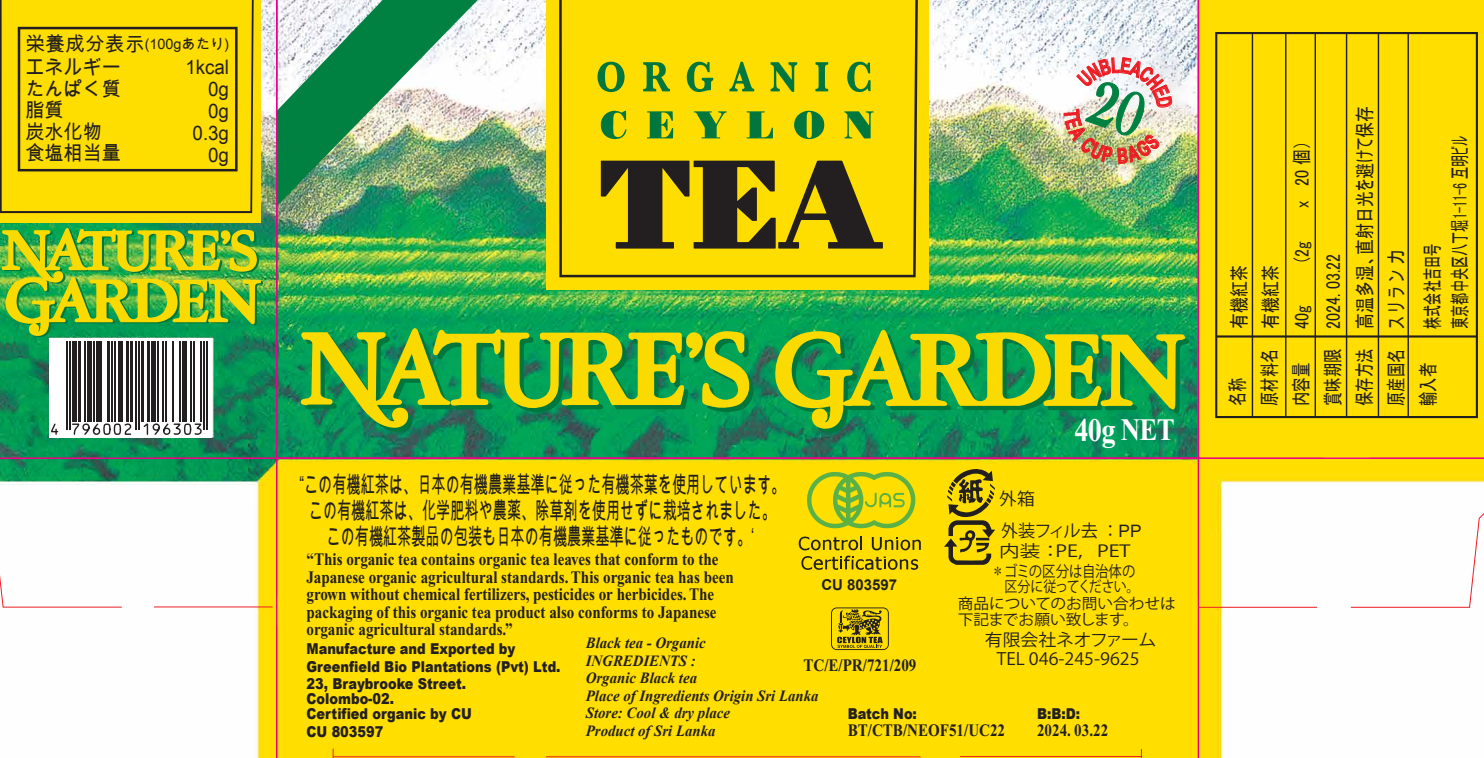
<style>
.page{position:relative;width:1484px;height:758px;background:#fff}
.page>*{position:absolute;margin:0;border:0;box-sizing:border-box;transform-origin:0 0}
.t1{font:700 33px "Times New Roman PS Std";color:#fff;scale:.86 1}
.t2{font:23.25px/26px "Arial Unicode MS";color:#231f20;text-align:center;scale:.61 1}
.t3{font:20px/31.5px "MS UI Gothic";color:#231f20;text-align:justify;scale:.8 1}
.t4{font:20px/27.5px "MS UI Gothic";color:#231f20;scale:.61 1}
.t5{font:20px/31.8px "MS UI Gothic";color:#231f20;scale:.72 1}
.t6{font:20px/21.5px "Arial Unicode MS";color:#231f20;scale:.96 1}
.t7{font:20px/21.8px "Arial Unicode MS";color:#231f20;text-align:right;scale:.94 1}
.t8{font:20px/23.8px "Arial Unicode MS";color:#231f20}
.t9{font:700 17.5px/17.5px "Times New Roman PS Std";color:#231f20;scale:.86 1}
.t10{font:17.25px/32px "Koz Go Pr 6 N";letter-spacing:-.025em;color:#231f20;scale:1.04 1}
.t11{font:17px/18.8px "Koz Go Pr 6 N";color:#231f20;text-align:center;scale:1.06 1}
.t12{font:16.5px "Koz Go Pr 6 N";color:#231f20;scale:1.25 1}
.t13{font:italic 700 15.5px/17.5px "Times New Roman";color:#231f20;scale:.96 1}
.t14{font:15.5px "Koz Go Pr 6 N";color:#231f20;scale:.86 1}
.t15{font:900 15px/17.5px "Arial";color:#231f20;scale:.86 1}
.t16{font:15px/16.5px "Koz Go Pr 6 N";letter-spacing:-.005em;color:#231f20;scale:1.05 1}
.t17{font:15px "Koz Go Pr 6 N";letter-spacing:-.05em;color:#231f20;scale:.86 1}
.t18{font:700 15px "Arial";color:#221f20}
.t19{font:14.5px "Arial Unicode MS";color:#231f20}
.s1{font-size:31.25px}
.s2{font-family:"Arial"}
.s3{font-family:"Adobe Ming Std";font-weight:300}
</style>
<div class="page">
<img style="left:0;top:0;width:1483px;height:758px">
<img style="left:1063px;top:57px;width:109px;height:110px">
<p class="t8" style="left:25px;top:31px;width:121px">栄養成分表示エネルギー</p>
<p class="t6" style="left:25px;top:78px;width:101px">たんぱく質脂質<br>炭水化物食塩相当量</p>
<p class="t19" style="left:145px;top:33px;width:86px">(100gあたり)</p>
<p class="t7" style="left:185px;top:56px;width:48px">1kcal<br>0g<br>0g<br>0.3g<br>0g</p>
<h1 class="t1" style="left:1074px;top:411px;width:118px">40g <span class="s1">NET</span></h1>
<h2 class="t2" style="left:299px;top:471px;width:798px">“この有機紅茶は、日本の有機農業基準に従った有機茶葉を使用しています。この有機紅茶は、化学肥料や農薬、除草剤を使用せずに栽培されました。この有機紅茶製品の包装も日本の有機農業基準に従ったものです。‘</h2>
<p class="t9" style="left:306px;top:550px;width:498px">“This organic tea contains organic tea leaves that conform to the Japanese organic agricultural standards. This organic tea has been grown without chemical fertilizers, pesticides or herbicides. The packaging of this organic tea product also conforms to Japanese organic agricultural standards.”</p>
<p class="t15" style="left:306px;top:639px;width:297px">Manufacture and Exported by<br>Greenfield Bio Plantations (Pvt) Ltd.<br>23, Braybrooke Street.</p>
<p class="t15" style="left:306px;top:690px;width:194px;line-height:15px">Colombo-02.<br>Certified organic by CU</p>
<p class="t15" style="left:306px;top:722px;width:91px">CU 803597</p>
<p class="t10" style="left:999px;top:483px;width:138px">外箱<br>外装フィル去 ： <span class="s2">PP</span></p>
<p class="t12" style="left:999px;top:542px;width:106px">内装 ：PE, PET</p>
<p class="t14" style="left:991px;top:562px;width:169px"><span class="s3">＊</span>ゴミの区分は自治体の</p>
<p class="t17" style="left:1004px;top:578px;width:158px">区分に従ってください。</p>
<p class="t11" style="left:984px;top:631px;width:163px">有限会社ネオファーム<br>TEL 046-245-9625</p>
<p class="t18" style="left:821px;top:574px;width:77px">CU 803597</p>
<p class="t16" style="left:957px;top:595px;width:209px">商品についてのお問い合わせは下記までお願い致します。</p>
<p class="t13" style="left:586px;top:634px;width:244px">Black tea - Organic<br>INGREDIENTS :<br>Organic Black tea<br>Place of Ingredients Origin Sri Lanka<br>Store: Cool &amp; dry place<br>Product of Sri Lanka</p>
<p class="t9" style="left:803px;top:656px;width:133px">TC/E/PR/721/209</p>
<p class="t15" style="left:1037px;top:704px;width:52px">B:B:D:</p>
<p class="t9" style="left:1037px;top:721px;width:84px">2024. 03.22</p>
<p class="t15" style="left:847px;top:704px;width:82px">Batch No:</p>
<p class="t9" style="left:847px;top:721px;width:184px">BT/CTB/NEOF51/UC22</p>
<p class="t3" style="left:1317px;top:329px;width:280px;text-align:left;rotate:-90deg">2024. 03.22<br>高温多湿、直射日光を避けて保存ス リ ラ ン 力</p>
<p class="t5" style="left:1221px;top:406px;width:81px;rotate:-90deg">名称<br>原材料名内容量賞味期限保存方法原産国名輸入者</p>
<p class="t4" style="left:1418px;top:329px;width:318px;rotate:-90deg">株式会社吉田号<br>東京都中央区八丁堀1-11-6 互明ビル</p>
<p class="t3" style="left:1285px;top:208px;width:85px;rotate:-90deg">x 20 個）</p>
<p class="t3" style="left:1285px;top:262px;width:27px;rotate:-90deg">(2g</p>
<p class="t3" style="left:1223px;top:329px;width:81px;rotate:-90deg">有機紅茶有機紅茶40g</p>
</div>
